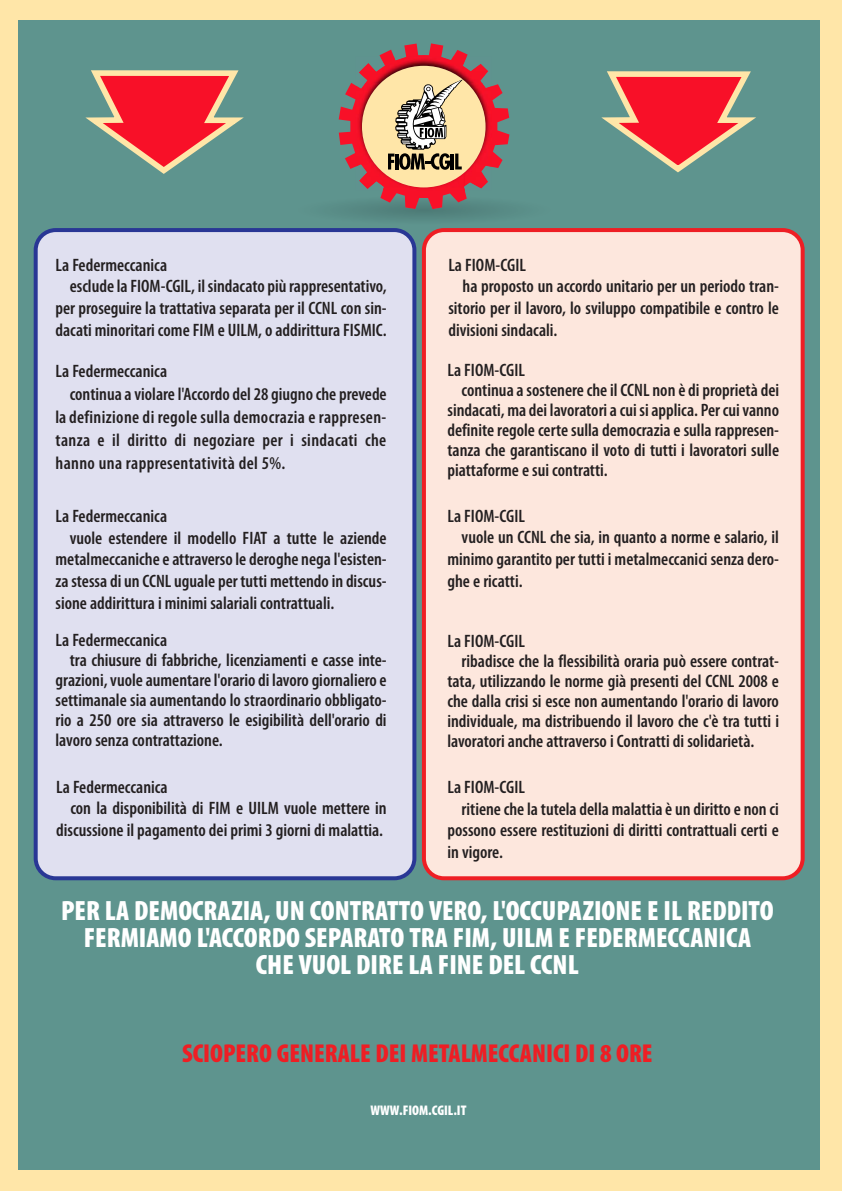
<style>
.page{position:relative;width:842px;height:1191px;background:#ffe6a8}
.page>*{position:absolute;margin:0;border:0;box-sizing:border-box;transform-origin:0 0}
.t1{font:900 condensed 28px/27px "Myriad Pro";color:#fff;text-align:center}
.t2{font:900 condensed 26px "Myriad Pro";color:#ee1e24}
.t3{font:600 condensed 18px "Myriad Pro";color:#231f20}
.t4{font:600 condensed 18px "Myriad Pro";letter-spacing:.02em;color:#231f20}
.t5{font:900 condensed 14px "Myriad Pro";color:#fff}
</style>
<div class="page">
<div style="left:18px;top:20px;width:802px;height:1149px;background:#5e948e"></div>
<svg style="left:338px;top:43px;width:172px;height:176px"></svg>
<svg style="left:94px;top:70px;width:147px;height:104px"></svg>
<svg style="left:610px;top:71px;width:144px;height:102px"></svg>
<div style="left:422px;top:228px;width:383px;height:652px;background:#fde7dd"></div>
<div style="left:34px;top:228px;width:382px;height:652px;background:#e0e0f0"></div>
<p class="t3" style="left:56px;top:258px;width:113px">La Federmeccanica</p>
<p class="t3" style="left:70px;top:280px;width:318px">esclude la FIOM-CGIL, il sindacato più rappresentativo,</p>
<p class="t3" style="left:56px;top:301px;width:333px">per proseguire la trattativa separata per il CCNL con sin-</p>
<p class="t3" style="left:56px;top:323px;width:333px">dacati minoritari come FIM e UILM, o addirittura FISMIC.</p>
<p class="t3" style="left:56px;top:364px;width:113px">La Federmeccanica</p>
<p class="t3" style="left:70px;top:387px;width:319px">continua a violare l'Accordo del 28 giugno che prevede</p>
<p class="t4" style="left:56px;top:410px;width:332px">la definizione di regole sulla democrazia e rappresen-</p>
<p class="t4" style="left:56px;top:433px;width:332px">tanza e il diritto di negoziare per i sindacati che</p>
<p class="t4" style="left:56px;top:456px;width:231px">hanno una rappresentatività del 5%.</p>
<p class="t3" style="left:56px;top:510px;width:113px">La Federmeccanica</p>
<p class="t3" style="left:70px;top:531px;width:318px">vuole estendere il modello FIAT a tutte le aziende</p>
<p class="t3" style="left:56px;top:553px;width:333px">metalmeccaniche e attraverso le deroghe nega l'esisten-</p>
<p class="t3" style="left:56px;top:575px;width:333px">za stessa di un CCNL uguale per tutti mettendo in discus-</p>
<p class="t3" style="left:56px;top:596px;width:280px">sione addirittura i minimi salariali contrattuali.</p>
<p class="t3" style="left:56px;top:634px;width:113px">La Federmeccanica</p>
<p class="t3" style="left:70px;top:654px;width:318px">tra chiusure di fabbriche, licenziamenti e casse inte-</p>
<p class="t3" style="left:56px;top:674px;width:333px">grazioni, vuole aumentarel'orario di lavoro giornaliero e</p>
<p class="t3" style="left:56px;top:694px;width:333px">settimanale sia aumentando lo straordinario obbligato-</p>
<p class="t3" style="left:56px;top:714px;width:333px">rio a 250 ore sia attraverso le esigibilità dell'orario di</p>
<p class="t3" style="left:56px;top:734px;width:169px">lavoro senza contrattazione.</p>
<p class="t3" style="left:56px;top:780px;width:113px">La Federmeccanica</p>
<p class="t3" style="left:70px;top:802px;width:318px">con la disponibilità di FIM e UILM vuole mettere in</p>
<p class="t3" style="left:56px;top:823px;width:328px">discussione il pagamento dei primi 3 giorni di malattia.</p>
<p class="t3" style="left:448px;top:258px;width:79px">La FIOM-CGIL</p>
<p class="t3" style="left:463px;top:280px;width:318px">ha proposto un accordo unitario per un periodo tran-</p>
<p class="t3" style="left:448px;top:301px;width:332px">sitorio per il lavoro, lo sviluppo compatibile e contro le</p>
<p class="t3" style="left:448px;top:323px;width:111px">divisioni sindacali.</p>
<p class="t3" style="left:447px;top:363px;width:79px">La FIOM-CGIL</p>
<p class="t3" style="left:462px;top:383px;width:319px">continua a sostenere che il CCNL non è di proprietà dei</p>
<p class="t3" style="left:447px;top:403px;width:333px">sindacati, ma dei lavoratori a cui si applica. Per cui vanno</p>
<p class="t3" style="left:447px;top:423px;width:333px">definite regole certe sulla democrazia e sulla rappresen-</p>
<p class="t3" style="left:447px;top:443px;width:333px">tanza che garantiscano il voto di tutti i lavoratori sulle</p>
<p class="t3" style="left:447px;top:463px;width:162px">piattaforme e sui contratti.</p>
<p class="t3" style="left:447px;top:509px;width:79px">La FIOM-CGIL</p>
<p class="t3" style="left:462px;top:531px;width:319px">vuole un CCNL che sia, in quanto a norme e salario, il</p>
<p class="t3" style="left:447px;top:552px;width:333px">minimo garantito per tutti i metalmeccanici senza dero-</p>
<p class="t3" style="left:447px;top:574px;width:77px">ghe e ricatti.</p>
<p class="t3" style="left:447px;top:634px;width:79px">La FIOM-CGIL</p>
<p class="t3" style="left:462px;top:654px;width:319px">ribadisce che la flessibilità oraria può essere contrat-</p>
<p class="t3" style="left:447px;top:674px;width:333px">tata, utilizzando le norme già presenti del CCNL 2008 e</p>
<p class="t3" style="left:447px;top:694px;width:333px">che dalla crisi si esce non aumentando l'orario di lavoro</p>
<p class="t3" style="left:447px;top:714px;width:333px">individuale, ma distribuendo il lavoro che c'è tra tutti i</p>
<p class="t3" style="left:447px;top:734px;width:308px">lavoratori anche attraverso i Contratti di solidarietà.</p>
<p class="t3" style="left:447px;top:781px;width:79px">La FIOM-CGIL</p>
<p class="t3" style="left:462px;top:802px;width:319px">ritiene che la tutela della malattia è un diritto e non ci</p>
<p class="t3" style="left:447px;top:824px;width:333px">possono essere restituzioni di diritti contrattuali certi e</p>
<p class="t3" style="left:447px;top:845px;width:57px">in vigore.</p>
<h1 class="t1" style="left:61px;top:899px;width:714px">PER LA DEMOCRAZIA, UN CONTRATTO VERO, L'OCCUPAZIONE E IL REDDITO<br>FERMIAMO L'ACCORDO SEPARATO TRA FIM, UILM E FEDERMECCANICA<br>CHE VUOL DIRE LA FINE DEL CCNL</h1>
<h2 class="t2" style="left:182px;top:1043px;width:472px">SCIOPERO GENERALE DEI METALMECCANICI DI 8 ORE</h2>
<p class="t5" style="left:371px;top:1105px;width:97px">WWW.FIOM.CGIL.IT</p>
</div>
